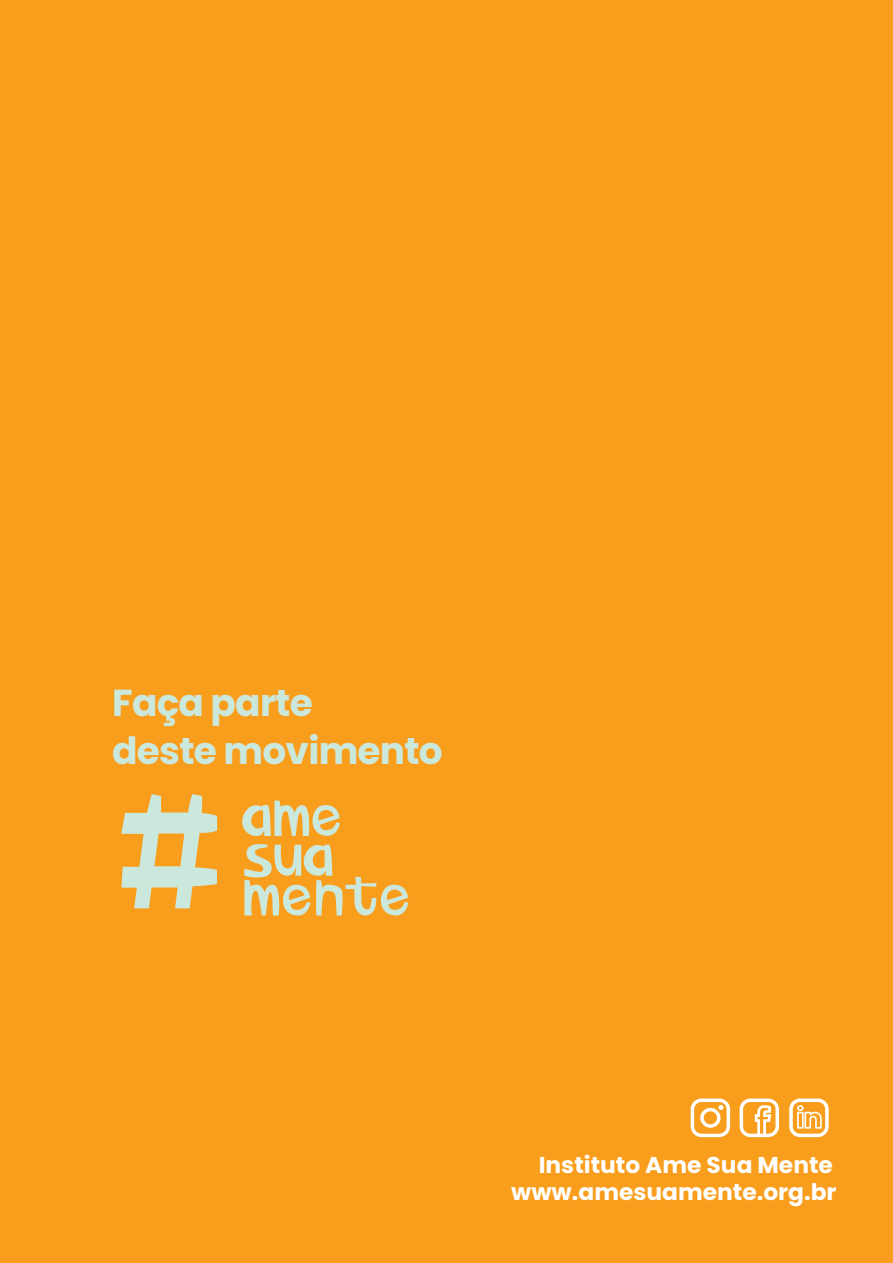
<style>
.page{position:relative;width:893px;height:1263px;background:#f99d1c}
.page>*{position:absolute;margin:0;border:0;box-sizing:border-box;transform-origin:0 0}
.t1{font:160.5px "Ame Sua Mente";color:#cbe8dd}
.t2{font:700 37.5px/48px "Poppins";letter-spacing:-.02em;color:#cbe8dd}
.t3{font:700 22.8px "Poppins";color:#fff}
</style>
<div class="page">
<svg style="left:691px;top:1098px;width:39px;height:39px"></svg>
<svg style="left:740px;top:1098px;width:39px;height:39px"></svg>
<svg style="left:789px;top:1098px;width:40px;height:39px"></svg>
<svg style="left:241px;top:800px;width:167px;height:119px;background:#ebb254"></svg>
<h2 class="t2" style="left:112px;top:679px;width:332px">Faça parte<br>deste movimento</h2>
<h1 class="t1" style="left:117px;top:777px;width:102px">#</h1>
<p class="t3" style="left:539px;top:1152px;width:296px">Instituto Ame Sua Mente</p>
<p class="t3" style="left:511px;top:1179px;width:327px">www.amesuamente.org.br</p>
</div>
